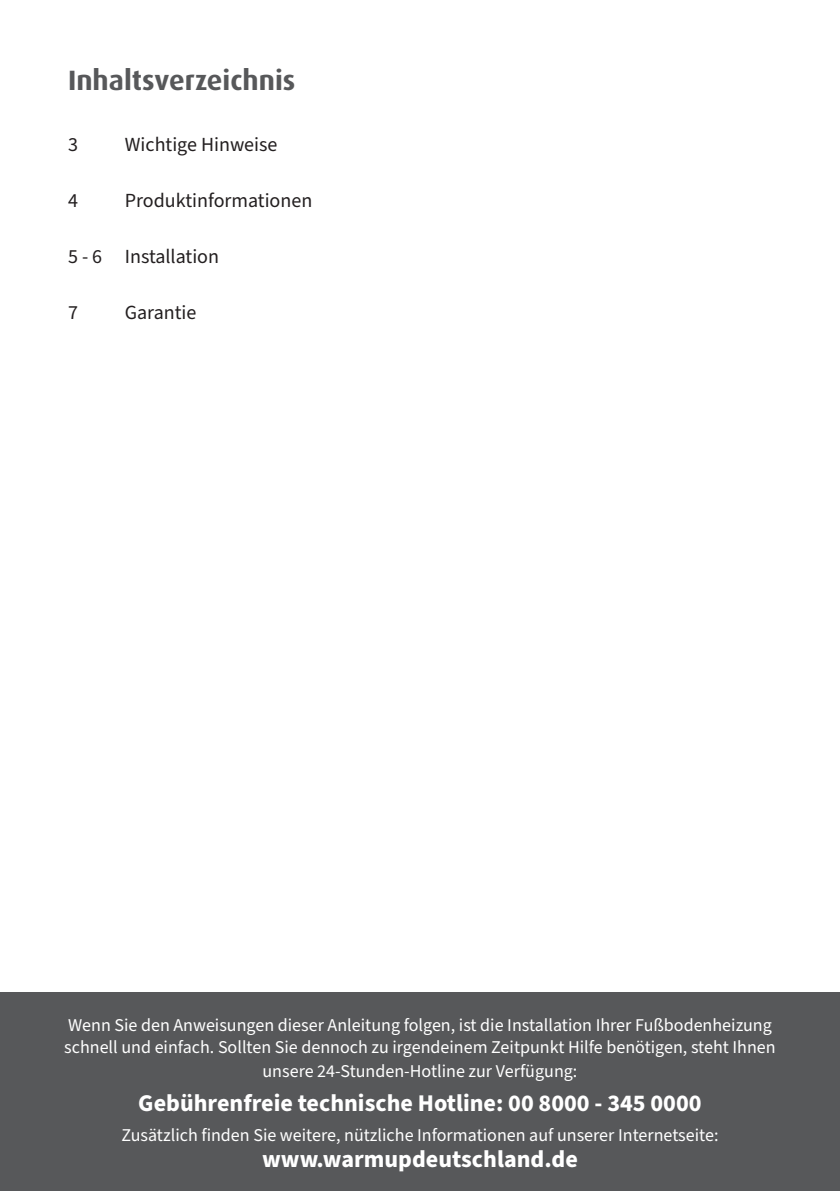
<style>
.page{position:relative;width:840px;height:1191px;background:#fff}
.page>*{position:absolute;margin:0;border:0;box-sizing:border-box;transform-origin:0 0}
.t1{font:700 28px "Dax Pro";color:#57585a}
.t2{font:700 24px "Source Sans Pro";color:#fff}
.t3{font:20px "Source Sans Pro";color:#231f20}
.t4{font:18px/22px "Source Sans Pro";color:#fff}
</style>
<div class="page">
<div style="left:0;top:992px;width:839px;height:199px;background:#57585a"></div>
<h1 class="t1" style="left:68px;top:62px;width:228px">Inhaltsverzeichnis</h1>
<p class="t3" style="left:68px;top:131px;width:11px">3</p>
<p class="t3" style="left:125px;top:131px;width:154px">Wichtige Hinweise</p>
<p class="t3" style="left:68px;top:187px;width:11px">4</p>
<p class="t3" style="left:125px;top:187px;width:189px">Produktinformationen</p>
<p class="t3" style="left:68px;top:243px;width:152px">5 - 6 Installation</p>
<p class="t3" style="left:68px;top:299px;width:11px">7</p>
<p class="t3" style="left:125px;top:299px;width:73px">Garantie</p>
<p class="t4" style="left:64px;top:1015px;width:712px">Wenn Sie den Anweisungen dieser Anleitung folgen, ist die Installation Ihrer Fußbodenheizung schnell und einfach. Sollten Sie dennoch zu irgendeinem Zeitpunkt Hilfe benötigen, steht Ihnen</p>
<p class="t4" style="left:262px;top:1061px;width:316px">unsere 24-Stunden-Hotline zur Verfügung:</p>
<h2 class="t2" style="left:138px;top:1087px;width:564px">Gebührenfreie technische Hotline: 00 8000 - 345 0000</h2>
<p class="t4" style="left:121px;top:1125px;width:598px">Zusätzlich finden Sie weitere, nützliche Informationen auf unserer Internetseite:</p>
<h2 class="t2" style="left:262px;top:1143px;width:317px">www.warmupdeutschland.de</h2>
</div>
